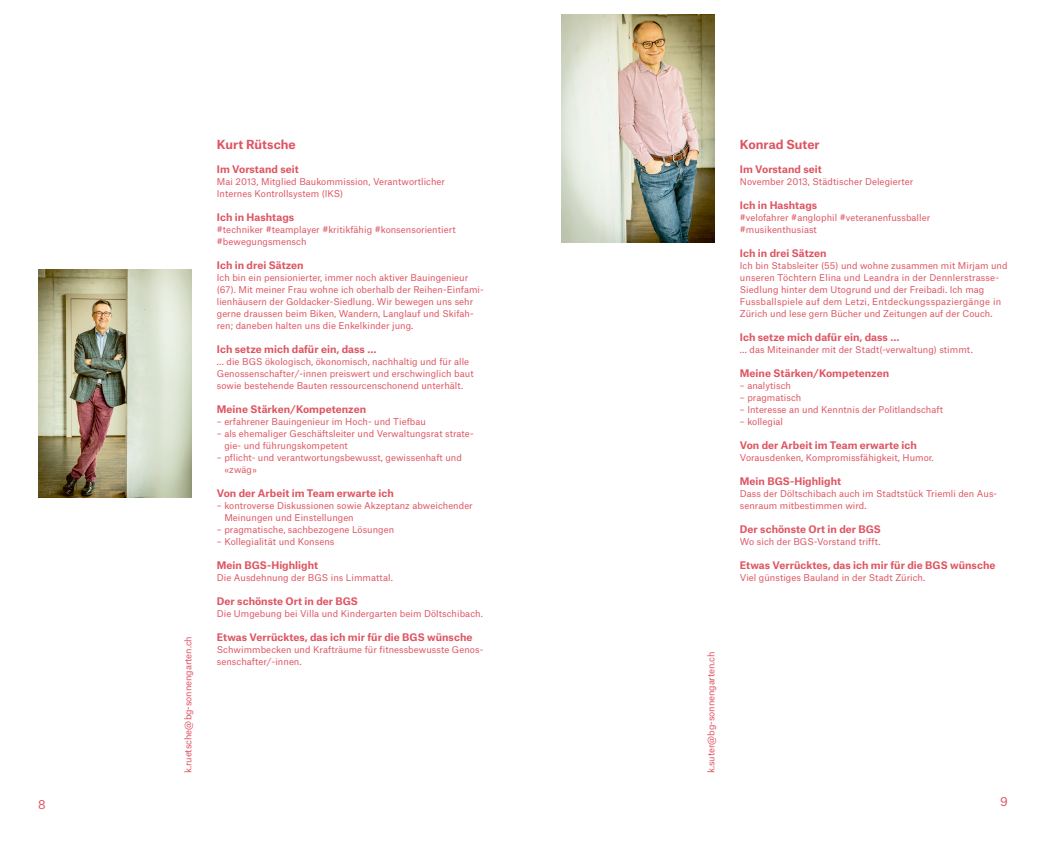
<style>
.page{position:relative;width:1046px;height:842px;background:#fff}
.page>*{position:absolute;margin:0;border:0;box-sizing:border-box;transform-origin:0 0}
.t1{font:700 12px "Atlas Grotesk";letter-spacing:.005em;color:#de5462}
.t2{font:12px "Atlas Grotesk";color:#de5462}
.t3{font:700 10px "Atlas Grotesk";letter-spacing:.005em;color:#de5462}
.t4{font:9px/12px "Atlas Grotesk";letter-spacing:.005em;color:#de5462}
</style>
<div class="page">
<img style="left:38px;top:269px;width:153px;height:228px">
<img style="left:561px;top:14px;width:153px;height:228px">
<p class="t4" style="left:181px;top:773px;width:138px;rotate:-90deg">k.ruetsche@bg-sonnengarten.ch</p>
<h1 class="t1" style="left:217px;top:135px;width:80px">Kurt Rütsche</h1>
<p class="t3" style="left:217px;top:161px;width:83px">Im Vorstand seit</p>
<p class="t4" style="left:217px;top:175px;width:230px">Mai 2013, Mitglied Baukommission, Verantwortlicher<br>Internes Kontrollsystem (IKS)</p>
<p class="t3" style="left:217px;top:209px;width:79px">Ich in Hashtags</p>
<p class="t4" style="left:217px;top:223px;width:240px">#techniker #teamplayer #kritikfähig #konsensorientiert #bewegungsmensch</p>
<p class="t3" style="left:217px;top:257px;width:88px">Ich in drei Sätzen</p>
<p class="t4" style="left:217px;top:271px;width:268px">Ich bin ein pensionierter, immer noch aktiver Bauingenieur (67). Mit meiner Frau wohne ich oberhalb der Reihen-Einfami&shy;lienhäusern der Goldacker-Siedlung. Wir bewegen uns sehr gerne draussen beim Biken, Wandern, Langlauf und Skifah&shy;ren; daneben halten uns die Enkelkinder jung.</p>
<p class="t3" style="left:217px;top:341px;width:161px">Ich setze mich dafür ein, dass …</p>
<p class="t4" style="left:217px;top:355px;width:258px">… die BGS ökologisch, ökonomisch, nachhaltig und für alle<br>Genossenschafter/-innen preiswert und erschwinglich baut sowie bestehende Bauten ressourcenschonend unterhält.</p>
<p class="t3" style="left:217px;top:401px;width:151px">Meine Stärken/Kompetenzen</p>
<p class="t4" style="left:217px;top:415px;width:211px">– erfahrener Bauingenieur im Hoch- und Tiefbau</p>
<p class="t4" style="left:224px;top:427px;width:251px;text-indent:-7px">– als ehemaliger Geschäftsleiter und Verwaltungsrat strate&shy;gie- und führungskompetent</p>
<p class="t4" style="left:224px;top:451px;width:239px;text-indent:-7px">– pflicht- und verantwortungsbewusst, gewissenhaft und «zwäg»</p>
<p class="t3" style="left:217px;top:485px;width:179px">Von der Arbeit im Team erwarte ich</p>
<p class="t4" style="left:224px;top:499px;width:250px;text-indent:-7px">– kontroverse Diskussionen sowie Akzeptanz abweichender<br>Meinungen und Einstellungen</p>
<p class="t4" style="left:217px;top:523px;width:179px">– pragmatische, sachbezogene Lösungen</p>
<p class="t4" style="left:217px;top:535px;width:119px">– Kollegialität und Konsens</p>
<p class="t3" style="left:217px;top:557px;width:103px">Mein BGS-Highlight</p>
<p class="t4" style="left:217px;top:571px;width:177px">Die Ausdehnung der BGS ins Limmattal.</p>
<p class="t3" style="left:217px;top:593px;width:143px">Der schönste Ort in der BGS</p>
<p class="t4" style="left:217px;top:607px;width:267px">Die Umgebung bei Villa und Kindergarten beim Döltschibach.</p>
<p class="t3" style="left:217px;top:629px;width:257px">Etwas Verrücktes, das ich mir für die BGS wünsche</p>
<p class="t4" style="left:217px;top:643px;width:268px">Schwimmbecken und Krafträume für fitnessbewusste Genos&shy;senschafter/-innen.</p>
<h1 class="t1" style="left:740px;top:135px;width:81px">Konrad Suter</h1>
<p class="t3" style="left:740px;top:161px;width:83px">Im Vorstand seit</p>
<p class="t4" style="left:740px;top:175px;width:175px">November 2013, Städtischer Delegierter</p>
<p class="t3" style="left:740px;top:197px;width:79px">Ich in Hashtags</p>
<p class="t4" style="left:740px;top:211px;width:192px">#velofahrer #anglophil #veteranenfussballer #musikenthusiast</p>
<p class="t3" style="left:740px;top:245px;width:88px">Ich in drei Sätzen</p>
<p class="t4" style="left:740px;top:259px;width:269px">Ich bin Stabsleiter (55) und wohne zusammen mit Mirjam und unseren Töchtern Elina und Leandra in der Dennlerstrasse-Siedlung hinter dem Utogrund und der Freibadi. Ich mag Fussballspiele auf dem Letzi, Entdeckungsspaziergänge in Zürich und lese gern Bücher und Zeitungen auf der Couch.</p>
<p class="t3" style="left:740px;top:329px;width:161px">Ich setze mich dafür ein, dass …</p>
<p class="t4" style="left:740px;top:343px;width:234px">… das Miteinander mit der Stadt(-verwaltung) stimmt.</p>
<p class="t3" style="left:740px;top:365px;width:151px">Meine Stärken/Kompetenzen</p>
<p class="t4" style="left:740px;top:379px;width:53px">– analytisch</p>
<p class="t4" style="left:740px;top:391px;width:63px">– pragmatisch</p>
<p class="t4" style="left:740px;top:403px;width:205px">– Interesse an und Kenntnis der Politlandschaft</p>
<p class="t4" style="left:740px;top:415px;width:45px">– kollegial</p>
<p class="t3" style="left:740px;top:437px;width:179px">Von der Arbeit im Team erwarte ich</p>
<p class="t4" style="left:740px;top:451px;width:195px">Vorausdenken, Kompromissfähigkeit, Humor.</p>
<p class="t3" style="left:740px;top:473px;width:103px">Mein BGS-Highlight</p>
<p class="t4" style="left:740px;top:487px;width:259px">Dass der Döltschibach auch im Stadtstück Triemli den Aus&shy;senraum mitbestimmen wird.</p>
<p class="t3" style="left:740px;top:521px;width:143px">Der schönste Ort in der BGS</p>
<p class="t4" style="left:740px;top:535px;width:142px">Wo sich der BGS-Vorstand trifft.</p>
<p class="t3" style="left:740px;top:557px;width:257px">Etwas Verrücktes, das ich mir für die BGS wünsche</p>
<p class="t4" style="left:740px;top:571px;width:187px">Viel günstiges Bauland in der Stadt Zürich.</p>
<p class="t4" style="left:704px;top:773px;width:123px;rotate:-90deg">k.suter@bg-sonnengarten.ch</p>
<h1 class="t2" style="left:38px;top:795px;width:9px">8</h1>
<h1 class="t2" style="left:1000px;top:792px;width:9px">9</h1>
</div>
